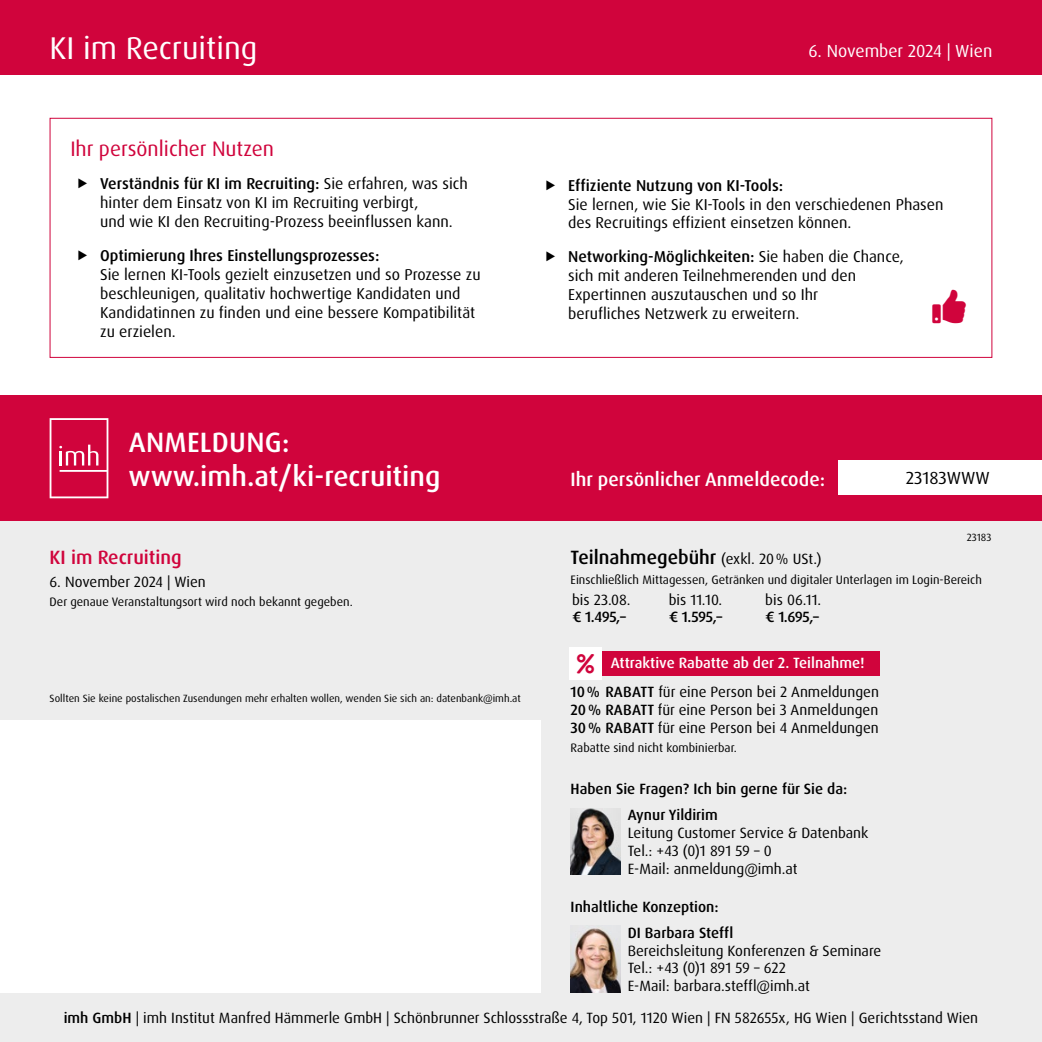
<style>
.page{position:relative;width:1042px;height:1042px;background:#fff}
.page>*{position:absolute;margin:0;border:0;box-sizing:border-box;transform-origin:0 0}
.t1{font:33.43px "Font Awesome 5 Free Solid";color:#d0043c}
.t2{font:31.5px "Dax Pro";color:#fff}
.t3{font:500 28px/33.6px "Dax Pro";color:#fff}
.t4{font:21px "Dax Pro";color:#d0043c}
.t5{font:500 19.25px "Dax Pro";color:#000}
.t6{font:500 19.25px "Dax Pro";color:#fff}
.t7{font:500 19.25px "Dax Pro";color:#d0043c}
.t8{font:17.5px "Dax Pro";color:#fff}
.t9{font:17.5px "Dax Pro";color:#000}
.t10{font:15.75px/18.9px "Dax Pro";color:#000}
.t11{font:500 15.75px "Dax Pro";color:#000}
.t12{font:14.88px/17.8px "Dax Pro";color:#000}
.t13{font:500 14.88px/26.1px "Dax Pro";color:#000}
.t14{font:500 14.88px "Dax Pro";color:#fff}
.t15{font:12.25px "Dax Pro";color:#000}
.t16{font:10.5px "Dax Pro";color:#000}
.s1{font-weight:500}
.s2{font-weight:400;font-size:14.88px}
</style>
<div class="page">
<div style="left:0;top:0;width:1042px;height:74px;background:#d0043c"></div>
<div style="left:50px;top:118px;width:942px;height:240px;border:1px solid #d0043c"></div>
<div style="left:0;top:395px;width:1042px;height:647px;background:#ededed"></div>
<div style="left:0;top:720px;width:541px;height:272px;background:#fff"></div>
<img style="left:570px;top:926px;width:50px;height:66px">
<img style="left:570px;top:808px;width:50px;height:67px">
<div style="left:0;top:395px;width:1042px;height:126px;background:#d0043c"></div>
<div style="left:838px;top:460px;width:204px;height:34px;background:#fff"></div>
<svg style="left:50px;top:418px;width:58px;height:80px"></svg>
<div style="left:585px;top:651px;width:294px;height:25px;background:#d0043c"></div>
<div style="left:569px;top:647px;width:33px;height:33px;background:#fff"></div>
<h2 class="t2" style="left:50px;top:28px;width:209px">KI im Recruiting</h2>
<p class="t8" style="left:808px;top:39px;width:185px">6. November 2024 | Wien</p>
<h3 class="t4" style="left:70px;top:135px;width:205px">Ihr persönlicher Nutzen</h3>
<p class="t10" style="left:100px;top:174px;width:369px"><span class="s1">Verständnis für KI im Recruiting:</span> Sie erfahren, was sich hinter dem Einsatz von KI im Recruiting verbirgt,<br>und wie KI den Recruiting-Prozess beeinflussen kann.</p>
<p class="t11" style="left:100px;top:245px;width:281px">Optimierung Ihres Einstellungsprozesses:</p>
<p class="t10" style="left:100px;top:265px;width:382px">Sie lernen KI-Tools gezielt einzusetzen und so Prozesse zu beschleunigen, qualitativ hochwertige Kandidaten und Kandidatinnen zu finden und eine bessere Kompatibilität zu erzielen.</p>
<h3 class="t3" style="left:129px;top:426px;width:313px">ANMELDUNG: www.imh.at/ki-recruiting</h3>
<p class="t7" style="left:50px;top:545px;width:134px">KI im Recruiting</p>
<p class="t12" style="left:50px;top:573px;width:158px">6. November 2024 | Wien</p>
<p class="t15" style="left:50px;top:594px;width:305px">Der genaue Veranstaltungsort wird noch bekannt gegeben.</p>
<p class="t16" style="left:50px;top:692px;width:473px">Sollten Sie keine postalischen Zusendungen mehr erhalten wollen, wenden Sie sich an: datenbank@imh.at</p>
<p class="t11" style="left:568px;top:175px;width:217px">Effiziente Nutzung von KI-Tools:</p>
<p class="t10" style="left:568px;top:195px;width:377px">Sie lernen, wie Sie KI-Tools in den verschiedenen Phasen des Recruitings effizient einsetzen können.</p>
<p class="t10" style="left:568px;top:247px;width:337px"><span class="s1">Networking-Möglichkeiten:</span> Sie haben die Chance, sich mit anderen Teilnehmerenden und den Expertinnen auszutauschen und so Ihr<br>berufliches Netzwerk zu erweitern.</p>
<h1 class="t1" style="left:932px;top:290px;width:35px">◆▲◆</h1>
<p class="t6" style="left:570px;top:467px;width:256px">Ihr persönlicher Anmeldecode:</p>
<p class="t9" style="left:906px;top:467px;width:86px">23183WWW</p>
<p class="t16" style="left:966px;top:530px;width:26px">23183</p>
<p class="t5" style="left:570px;top:545px;width:253px">Teilnahmegebühr <span class="s2">(exkl. 20% USt.)</span></p>
<p class="t15" style="left:570px;top:571px;width:413px">Einschließlich Mittagessen, Getränken und digitaler Unterlagen im Login-Bereich</p>
<p class="t12" style="left:572px;top:591px;width:60px">bis 23.08.</p>
<p class="t12" style="left:669px;top:591px;width:55px">bis 11.10.</p>
<p class="t12" style="left:765px;top:591px;width:57px">bis 06.11.</p>
<p class="t13" style="left:572px;top:604px;width:55px">€ 1.495,–</p>
<p class="t13" style="left:669px;top:604px;width:55px">€ 1.595,–</p>
<p class="t13" style="left:765px;top:604px;width:55px">€ 1.695,–</p>
<p class="t14" style="left:611px;top:654px;width:255px">Attraktive Rabatte ab der 2. Teilnahme!</p>
<p class="t12" style="left:570px;top:683px;width:310px;text-align:justify"><span class="s1">10% RABATT</span> für eine Person bei 2 Anmeldungen <span class="s1">20% RABATT</span> für eine Person bei 3 Anmeldungen <span class="s1">30% RABATT</span> für eine Person bei 4 Anmeldungen</p>
<p class="t15" style="left:570px;top:740px;width:168px">Rabatte sind nicht kombinierbar.</p>
<p class="t13" style="left:628px;top:775px;width:221px;text-indent:-57px">Haben Sie Fragen? Ich bin gerne für Sie da:<br>Aynur Yildirim</p>
<p class="t12" style="left:628px;top:824px;width:242px">Leitung Customer Service &amp; Datenbank<br>Tel.: +43 (0)1 891 59 – 0<br>E-Mail: anmeldung@imh.at</p>
<p class="t13" style="left:628px;top:893px;width:107px;text-indent:-57px">Inhaltliche Konzeption:<br>DI Barbara Steffl</p>
<p class="t12" style="left:628px;top:941px;width:255px">Bereichsleitung Konferenzen &amp; Seminare<br>Tel.: +43 (0)1 891 59 – 622<br>E-Mail: barbara.steffl@imh.at</p>
<p class="t12" style="left:64px;top:1009px;width:916px"><span class="s1">imh GmbH</span> | imh Institut Manfred Hämmerle GmbH | Schönbrunner Schlossstraße 4, Top 501, 1120 Wien | FN 582655x, HG Wien | Gerichtsstand Wien</p>
</div>
